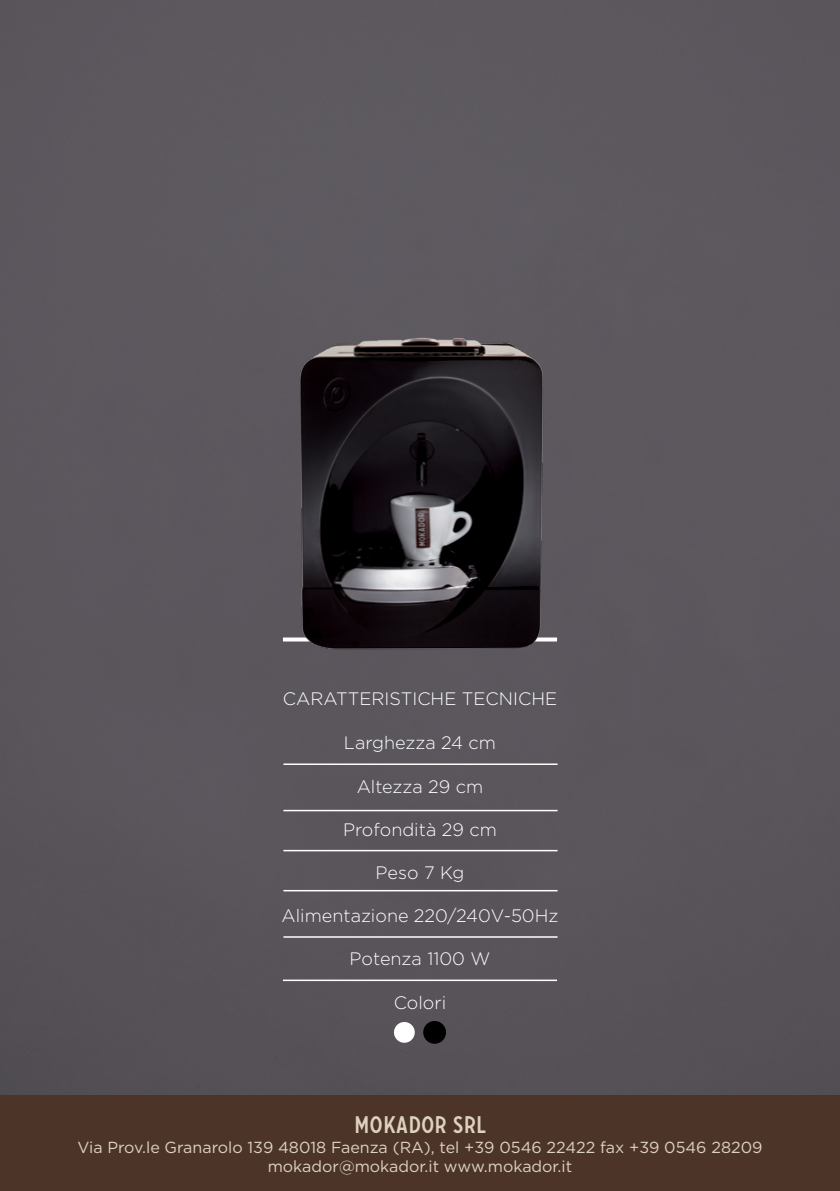
<style>
.page{position:relative;width:840px;height:1191px;background:#fff}
.page>*{position:absolute;margin:0;border:0;box-sizing:border-box;transform-origin:0 0}
.t1{font:24px "Carrosserie";color:#ddd2bd}
.t2{font:300 18px "Gotham HTF";color:#fff}
.t3{font:16px/19.2px "Gotham HTF";color:#ddd2bd;text-align:center}
</style>
<div class="page">
<div style="left:0;top:0;width:839px;height:1095px;background:#5b565d"></div>
<div style="left:0;top:1095px;width:839px;height:96px;background:#4c3429"></div>
<hr style="left:283px;top:936px;width:274px;height:1px;background:#fff">
<hr style="left:283px;top:890px;width:274px;height:1px;background:#fff">
<hr style="left:283px;top:850px;width:274px;height:1px;background:#fff">
<hr style="left:283px;top:810px;width:274px;height:1px;background:#fff">
<hr style="left:283px;top:763px;width:274px;height:2px;background:#fff">
<hr style="left:283px;top:979px;width:273px;height:2px;background:#fff">
<div style="left:394px;top:1022px;width:20px;height:20px;background:#fff;border-radius:50%"></div>
<div style="left:424px;top:1022px;width:21px;height:20px;background:#000;border-radius:50%"></div>
<div style="left:423px;top:1021px;width:23px;height:22px;border:2px solid #000;border-radius:50%"></div>
<svg style="left:283px;top:637px;width:273px;height:4px"></svg>
<img style="left:293px;top:323px;width:253px;height:351px">
<p class="t2" style="left:283px;top:689px;width:13px">caratteristic</p>
<p class="t2" style="left:430px;top:689px;width:44px">he tecnic</p>
<p class="t2" style="left:531px;top:689px;width:24px">he</p>
<p class="t2" style="left:344px;top:733px;width:153px">Larghezza 24 cm</p>
<p class="t2" style="left:356px;top:776px;width:128px">Altezza 29 cm</p>
<p class="t2" style="left:343px;top:819px;width:155px">Profondità 29 cm</p>
<p class="t2" style="left:375px;top:862px;width:90px">Peso 7 Kg</p>
<p class="t2" style="left:281px;top:906px;width:278px">Alimentazione 220/240V-50Hz</p>
<p class="t2" style="left:349px;top:949px;width:142px">Potenza 1100 W</p>
<p class="t2" style="left:393px;top:992px;width:54px">Colori</p>
<h1 class="t1" style="left:354px;top:1108px;width:133px">MOKADOR SRL</h1>
<p class="t3" style="left:77px;top:1137px;width:686px">Via Prov.le Granarolo 139 48018 Faenza (RA), tel +39 0546 22422 fax +39 0546 28209 mokador@mokador.it www.mokador.it</p>
</div>
